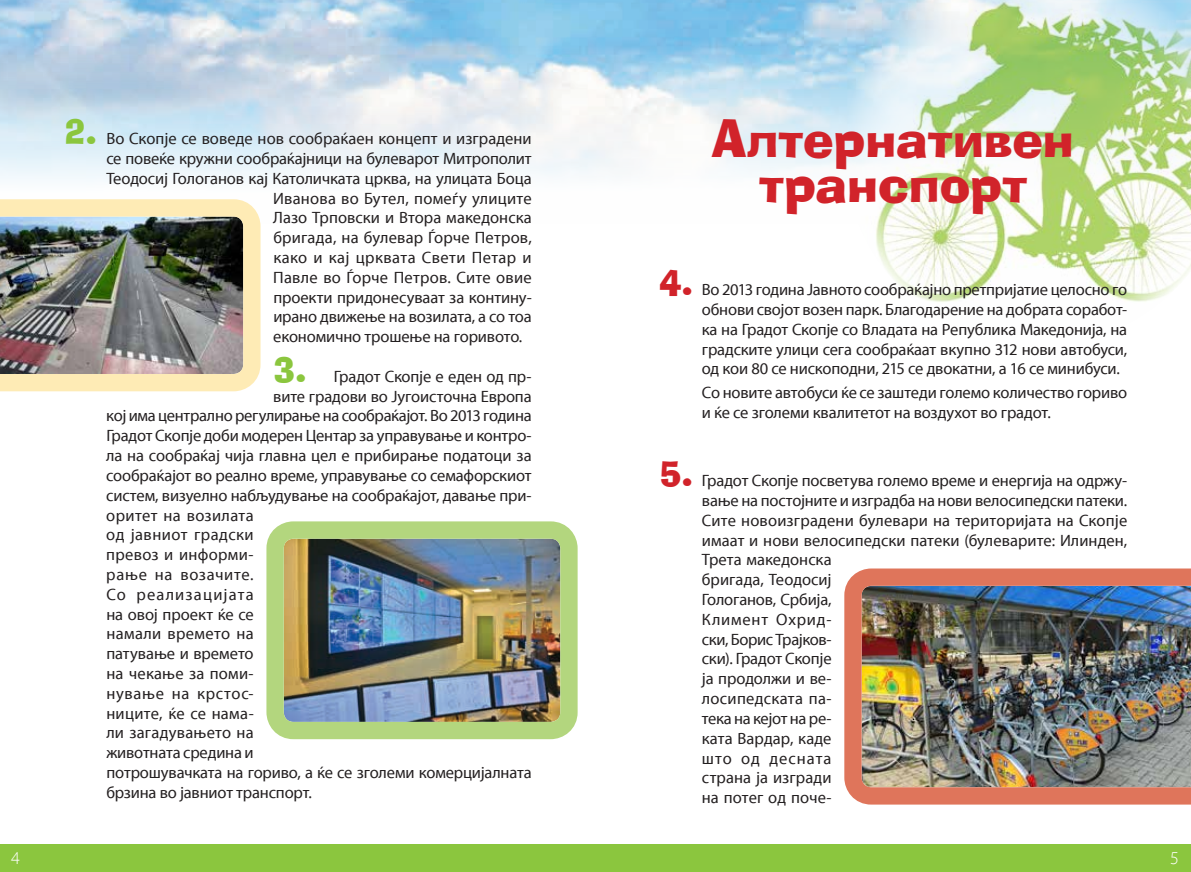
<style>
.page{position:relative;width:1191px;height:872px;background:#fff}
.page>*{position:absolute;margin:0;border:0;box-sizing:border-box;transform-origin:0 0}
.t1{font:49.5px/45px "Ad Lib";letter-spacing:-.01em;color:#d1232a;text-align:center}
.t2{font:300 18px "Myri";color:#fff}
.t3{font:16.5px/19.8px "Myri";letter-spacing:-.005em;color:#231f20}
.t4{font:16.5px "Myri";letter-spacing:.015em;color:#231f20}
.t5{font:16.5px "Myri";letter-spacing:.025em;color:#231f20}
.t6{font:16.5px "Myri";letter-spacing:.02em;color:#231f20}
.t7{font:16.5px "Myri";letter-spacing:.04em;color:#231f20}
.t8{font:16.5px "Myri";letter-spacing:.07em;color:#231f20}
.t9{font:16.5px "Myri";letter-spacing:.045em;color:#231f20}
.s1{font-family:"Ad Lib";font-size:33px;color:#8bc63e}
.s2{font-family:"Ad Lib";font-size:33px;color:#d1232a}
</style>
<div class="page">
<img style="left:0;top:0;width:844px;height:223px">
<div style="left:0;top:844px;width:1191px;height:28px;background:#8bc63e"></div>
<img style="left:844px;top:0;width:347px;height:302px">
<img style="left:284px;top:539px;width:275px;height:182px">
<div style="left:266px;top:521px;width:311px;height:218px;border:17px solid #b3d67e;border-radius:18px"></div>
<img style="left:844px;top:568px;width:347px;height:236px">
<img style="left:0;top:199px;width:260px;height:192px">
<p class="t3" style="left:64px;top:129px;width:469px"><span class="s1">2.</span> во Скопје се воведе нов сообраќаен концепт и изградени</p>
<p class="t3" style="left:106px;top:149px;width:427px">се повеќе кружни сообраќајници на булеварот Митрополит</p>
<p class="t3" style="left:106px;top:169px;width:427px">Теодосиј Гологанов кај Католичката црква, на улицата Боца</p>
<p class="t4" style="left:273px;top:189px;width:260px">Иванова во Бутел, помеѓу улиците</p>
<p class="t3" style="left:273px;top:208px;width:260px">Лазо Трповски и Втора македонска</p>
<p class="t3" style="left:273px;top:228px;width:260px">бригада, на булевар Ѓорче Петров,</p>
<p class="t5" style="left:273px;top:248px;width:260px">како и кај црквата Свети Петар и</p>
<p class="t4" style="left:273px;top:268px;width:260px">Павле во Ѓорче Петров. Сите овие</p>
<p class="t3" style="left:273px;top:287px;width:260px">проекти придонесуваат за контину-</p>
<p class="t3" style="left:273px;top:307px;width:260px">ирано движење на возилата, а со тоа</p>
<p class="t3" style="left:273px;top:327px;width:250px">економично трошење на горивото.</p>
<p class="t3" style="left:273px;top:367px;width:260px"><span class="s1">3.</span> Градот Скопје е еден од пр-</p>
<p class="t3" style="left:273px;top:386px;width:260px">вите градови во Југоисточна Европа</p>
<p class="t3" style="left:106px;top:406px;width:427px">кој има централно регулирање на сообраќајот. Во 2013 година</p>
<p class="t3" style="left:106px;top:426px;width:427px">Градот Скопје доби модерен Центар за управување и контро-</p>
<p class="t3" style="left:106px;top:446px;width:427px">ла на сообраќај чија главна цел е прибирање податоци за</p>
<p class="t3" style="left:106px;top:466px;width:427px">сообраќајот во реално време, управување со семафорскиот</p>
<p class="t3" style="left:106px;top:485px;width:427px">систем, визуелно набљудување на сообраќајот, давање при-</p>
<p class="t6" style="left:106px;top:506px;width:149px">оритет на возилата</p>
<p class="t5" style="left:106px;top:526px;width:149px">од јавниот градски</p>
<p class="t6" style="left:106px;top:545px;width:149px">превоз и информи-</p>
<p class="t7" style="left:106px;top:565px;width:149px">рање на возачите.</p>
<p class="t8" style="left:106px;top:585px;width:149px">Со реализацијата</p>
<p class="t3" style="left:106px;top:604px;width:149px">на овој проект ќе се</p>
<p class="t5" style="left:106px;top:625px;width:149px">намали времето на</p>
<p class="t3" style="left:106px;top:644px;width:149px">патување и времето</p>
<p class="t4" style="left:106px;top:664px;width:149px">на чекање за поми-</p>
<p class="t9" style="left:106px;top:684px;width:149px">нување на крстос-</p>
<p class="t4" style="left:106px;top:704px;width:149px">ниците, ќе се нама-</p>
<p class="t4" style="left:106px;top:724px;width:149px">ли загадувањето на</p>
<p class="t3" style="left:106px;top:743px;width:149px">животната средина и</p>
<p class="t3" style="left:106px;top:763px;width:427px">потрошувачката на гориво, а ќе се зголеми комерцијалната</p>
<p class="t3" style="left:106px;top:782px;width:207px">брзина во јавниот транспорт.</p>
<h1 class="t1" style="left:712px;top:116px;width:363px">Алтернативен транспорт</h1>
<p class="t3" style="left:702px;top:280px;width:427px;text-align:justify;text-indent:-43px"><span class="s2">4.</span> Во 2013 година Јавното сообраќајно претпријатие целосно го обнови својот возен парк. Благодарение на добрата соработ&shy;ка на Градот Скопје со Владата на Република Македонија, на градските улици сега сообраќаат вкупно 312 нови автобуси, од кои 80 се нископодни, 215 се двокатни, а 16 се минибуси.</p>
<p class="t3" style="left:702px;top:383px;width:427px">Со новите автобуси ќе се заштеди големо количество гориво и ќе се зголеми квалитетот на воздухот во градот.</p>
<p class="t3" style="left:702px;top:471px;width:427px;text-indent:-43px"><span class="s2">5.</span> Градот Скопје посветува големо време и енергија на одржу&shy;вање на постојните и изградба на нови велосипедски патеки.<br>Сите новоизградени булевари на територијата на Скопје имаат и нови велосипедски патеки (булеварите: Илинден,<br>Трета македонска<br>бригада, Теодосиј<br>Гологанов, Србија,<br>Климент Охрид-<br>ски, Борис Трајков-<br>ски). Градот Скопје<br>ја продолжи и ве-<br>лосипедската па-<br>тека на кејот на ре-<br>ката Вардар, каде<br>што од десната<br>страна ја изгради<br>на потег од поче-</p>
<p class="t2" style="left:11px;top:848px;width:10px">4</p>
<p class="t2" style="left:1170px;top:848px;width:10px">5</p>
</div>
